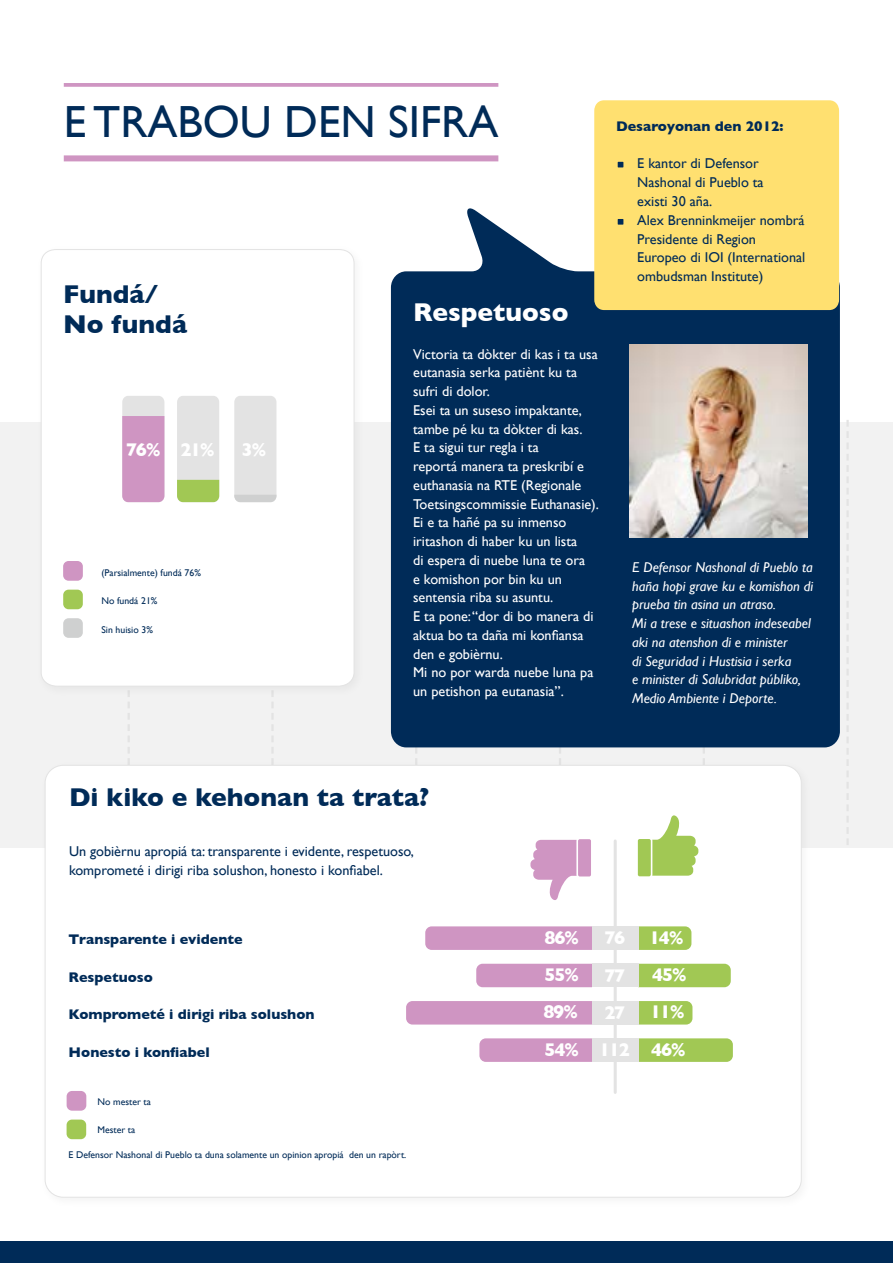
<style>
.page{position:relative;width:893px;height:1263px;background:#fff}
.page>*{position:absolute;margin:0;border:0;box-sizing:border-box;transform-origin:0 0}
.t1{font:45px "Gill Sans";color:#002b58}
.t2{font:700 26.25px/30.8px "Gill Sans";color:#002b58}
.t3{font:700 26.25px "Gill Sans";color:#fff}
.t4{font:700 18.75px/37.3px "Gill Sans";letter-spacing:-.07em;color:#fff;text-align:right}
.t5{font:14.25px/18.8px "Gill Sans";color:#fff}
.t6{font:14.25px/18.8px "Gill Sans";color:#002b58}
.t7{font:italic 14.25px/18.8px "Gill Sans";color:#fff}
.t8{font:700 14.25px "Gill Sans";color:#002b58}
.t9{font:9.75px "Gill Sans";color:#002b58}
</style>
<div class="page">
<div style="left:0;top:423px;width:893px;height:425px;background:#f2f2f2"></div>
<svg style="left:846px;top:420px;width:3px;height:425px"></svg>
<svg style="left:415px;top:747px;width:2px;height:13px"></svg>
<div style="left:64px;top:155px;width:434px;height:6px;background:#cf95c2"></div>
<svg style="left:64px;top:83px;width:434px;height:4px;background:#d19bc5"></svg>
<svg style="left:391px;top:206px;width:449px;height:541px;background:#113963"></svg>
<img style="left:629px;top:344px;width:179px;height:193px">
<div style="left:594px;top:100px;width:245px;height:210px;background:#ffe070;border-radius:10px"></div>
<svg style="left:618px;top:219px;width:5px;height:6px"></svg>
<svg style="left:618px;top:162px;width:5px;height:5px"></svg>
<div style="left:36px;top:244px;width:330px;height:453px;background:#000;opacity:.05"></div>
<div style="left:40px;top:249px;width:315px;height:438px;background:#fff"></div>
<div style="left:234px;top:396px;width:42px;height:106px;background:#e3e3e3;border-radius:6px"></div>
<svg style="left:234px;top:495px;width:42px;height:265px"></svg>
<div style="left:63px;top:561px;width:20px;height:20px;background:#cf95c2;border-radius:5px"></div>
<div style="left:63px;top:590px;width:20px;height:19px;background:#a1c854;border-radius:5px"></div>
<div style="left:63px;top:618px;width:20px;height:20px;background:#cfd0d0;border-radius:5px"></div>
<div style="left:177px;top:396px;width:42px;height:106px;background:#e3e3e3;border-radius:6px"></div>
<svg style="left:177px;top:480px;width:42px;height:22px"></svg>
<div style="left:122px;top:396px;width:42px;height:106px;background:#e3e3e3;border-radius:6px"></div>
<svg style="left:122px;top:416px;width:42px;height:344px"></svg>
<div style="left:40px;top:760px;width:772px;height:448px;background:#000;opacity:.05"></div>
<div style="left:45px;top:765px;width:756px;height:432px;background:#fff;border-radius:18px"></div>
<div style="left:578px;top:839px;width:13px;height:37px;background:#cf95c2;border-radius:2px"></div>
<svg style="left:530px;top:419px;width:47px;height:481px"></svg>
<div style="left:638px;top:839px;width:13px;height:37px;background:#a1c854;border-radius:2px"></div>
<svg style="left:652px;top:419px;width:53px;height:457px"></svg>
<hr style="left:614px;top:841px;width:3px;height:251px;background:#e3e3e3">
<div style="left:67px;top:1091px;width:19px;height:20px;background:#cf95c2;border-radius:5px"></div>
<div style="left:67px;top:1119px;width:19px;height:20px;background:#a1c854;border-radius:5px"></div>
<svg style="left:638px;top:926px;width:53px;height:24px"></svg>
<div style="left:425px;top:926px;width:167px;height:24px;background:#cf95c2"></div>
<div style="left:592px;top:926px;width:46px;height:24px;background:#e3e3e3"></div>
<div style="left:638px;top:964px;width:93px;height:23px;background:#a1c854"></div>
<div style="left:476px;top:964px;width:116px;height:23px;background:#cf95c2"></div>
<div style="left:592px;top:964px;width:46px;height:23px;background:#e3e3e3"></div>
<svg style="left:638px;top:1001px;width:54px;height:23px"></svg>
<div style="left:406px;top:1001px;width:186px;height:23px;background:#cf95c2"></div>
<div style="left:592px;top:1001px;width:46px;height:23px;background:#e3e3e3"></div>
<svg style="left:638px;top:1038px;width:95px;height:24px;background:#a4c95a"></svg>
<svg style="left:479px;top:1038px;width:113px;height:24px;background:#d098c3"></svg>
<div style="left:592px;top:1038px;width:46px;height:24px;background:#e3e3e3"></div>
<div style="left:0;top:1242px;width:893px;height:21px;background:#002b58"></div>
<h1 class="t1" style="left:64px;top:96px;width:58px">E trab</h1>
<h1 class="t1" style="left:203px;top:96px;width:111px">ou den</h1>
<h1 class="t1" style="left:388px;top:96px;width:23px">sifra</h1>
<h2 class="t2" style="left:63px;top:278px;width:125px">Fundá/<br>No fundá</h2>
<h3 class="t4" style="left:126px;top:431px;width:90px">76% 21%</h3>
<h3 class="t4" style="left:242px;top:431px;width:26px">3%</h3>
<p class="t9" style="left:101px;top:567px;width:101px">(Parsialmente) fundá 76%</p>
<p class="t9" style="left:101px;top:595px;width:58px">No fundá 21%</p>
<p class="t9" style="left:101px;top:624px;width:53px">Sin huisio 3%</p>
<h2 class="t3" style="left:413px;top:297px;width:157px">Respetuoso</h2>
<p class="t5" style="left:413px;top:344px;width:187px">Victoria ta dòkter di kas i ta usa eutanasia serka patiènt ku ta sufri di dolor.<br>Esei ta un suseso impaktante, tambe pé ku ta dòkter di kas.<br>E ta sigui tur regla i ta<br>reportá manera ta preskribí e euthanasia na RTE (Regionale<br>Toetsingscommissie Euthanasie).<br>Ei e ta hañé pa su inmenso iritashon di haber ku un lista<br>di espera di nuebe luna te ora<br>e komishon por bin ku un sentensia riba su asuntu.<br>E ta pone: “dor di bo manera di aktua bo ta daña mi konfiansa den e gobièrnu.<br>Mi no por warda nuebe luna pa un petishon pa eutanasia”.</p>
<p class="t8" style="left:616px;top:118px;width:169px">Desaroyonan den 2012:</p>
<p class="t6" style="left:637px;top:154px;width:170px">E kantor di Defensor<br>Nashonal di Pueblo ta<br>existi 30 aña.<br>Alex Brenninkmeijer nombrá<br>Presidente di Region<br>Europeo di IOI (International ombudsman Institute)</p>
<p class="t7" style="left:632px;top:557px;width:183px">E Defensor Nashonal di Pueblo ta haña hopi grave ku e komishon di prueba tin asina un atraso.<br>Mi a trese e situashon indeseabel aki na atenshon di e minister<br>di Seguridad i Hustisia i serka<br>e minister di Salubridat públiko,<br>Medio Ambiente i Deporte.</p>
<h2 class="t2" style="left:69px;top:782px;width:362px">Di kiko e kehonan ta trata?</h2>
<p class="t6" style="left:69px;top:841px;width:347px">Un gobièrnu apropiá ta: transparente i evidente, respetuoso, komprometé i dirigi riba solushon, honesto i konfiabel.</p>
<p class="t8" style="left:69px;top:931px;width:176px">Transparente i evidente</p>
<p class="t8" style="left:69px;top:968px;width:86px">Respetuoso</p>
<p class="t8" style="left:69px;top:1006px;width:247px">Komprometé i dirigi riba solushon</p>
<p class="t8" style="left:69px;top:1043px;width:143px">Honesto i konfiabel</p>
<p class="t9" style="left:97px;top:1096px;width:55px">No mester ta</p>
<p class="t9" style="left:97px;top:1124px;width:39px">Mester ta</p>
<p class="t9" style="left:69px;top:1149px;width:339px">E Defensor Nashonal di Pueblo ta duna solamente un opinion apropiá den un rapòrt.</p>
<h3 class="t4" style="left:545px;top:918px;width:36px">86%</h3>
<h3 class="t4" style="left:604px;top:919px;width:22px">76</h3>
<h3 class="t4" style="left:649px;top:918px;width:36px">14%</h3>
<h3 class="t4" style="left:544px;top:956px;width:36px">55%</h3>
<h3 class="t4" style="left:604px;top:956px;width:22px">77</h3>
<h3 class="t4" style="left:652px;top:956px;width:36px">45%</h3>
<h3 class="t4" style="left:543px;top:993px;width:36px">89%</h3>
<h3 class="t4" style="left:604px;top:994px;width:22px">27</h3>
<h3 class="t4" style="left:545px;top:993px;width:143px">11%<br>54% 112 46%</h3>
</div>
